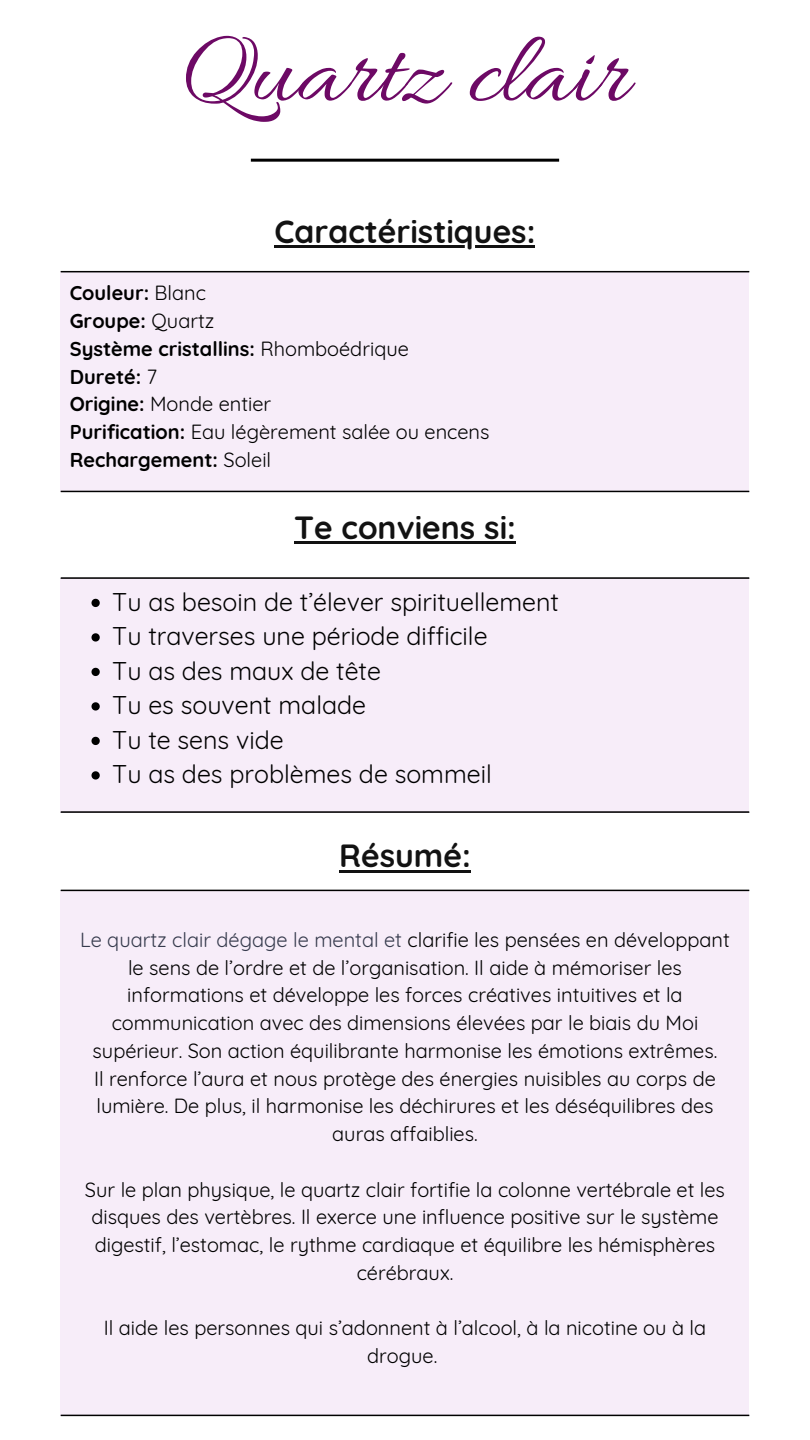
<style>
.page{position:relative;width:810px;height:1440px;background:#fff}
.page>*{position:absolute;margin:0;border:0;box-sizing:border-box;transform-origin:0 0}
.t1{font:104px "Allura";color:#6d0965}
.t2{font:700 32px "Quicksand";color:#121212}
.t3{font:25px "Quicksand";color:#000}
.t4{font:20px/27.8px "Quicksand";color:#000;text-align:center}
.t5{font:700 20px "Quicksand";color:#000}
.s1{font-weight:400}
.s2{font-weight:700}
.s3{color:#363b4d}
</style>
<div class="page">
<hr style="left:251px;top:159px;width:308px;height:3px;background:#000">
<div style="left:61px;top:272px;width:688px;height:220px;background:#f7edf9"></div>
<hr style="left:61px;top:271px;width:688px;height:1px;background:#000">
<hr style="left:61px;top:491px;width:688px;height:1px;background:#000">
<hr style="left:275px;top:245px;width:260px;height:3px;background:#121212">
<hr style="left:294px;top:541px;width:222px;height:3px;background:#121212">
<div style="left:61px;top:578px;width:688px;height:234px;background:#f7edf9"></div>
<svg style="left:92px;top:599px;width:8px;height:8px"></svg>
<svg style="left:92px;top:633px;width:8px;height:9px"></svg>
<svg style="left:92px;top:668px;width:8px;height:8px"></svg>
<svg style="left:92px;top:702px;width:8px;height:9px"></svg>
<svg style="left:92px;top:737px;width:8px;height:8px"></svg>
<svg style="left:92px;top:771px;width:8px;height:9px"></svg>
<hr style="left:61px;top:577px;width:688px;height:2px;background:#000">
<hr style="left:61px;top:811px;width:688px;height:2px;background:#000">
<div style="left:61px;top:890px;width:688px;height:526px;background:#f7edf9"></div>
<hr style="left:61px;top:890px;width:688px;height:1px;background:#000">
<hr style="left:61px;top:1415px;width:688px;height:1px;background:#000">
<hr style="left:339px;top:870px;width:132px;height:3px;background:#121212">
<p class="t1" style="left:181px;top:15px;width:449px">Quartz clair</p>
<p class="t2" style="left:275px;top:211px;width:262px">Caractéristiques:</p>
<h1 class="t5" style="left:70px;top:280px;width:138px">Couleur: <span class="s1">Blanc</span></h1>
<p class="t5" style="left:70px;top:308px;width:146px">Groupe: <span class="s1">Quartz</span></p>
<p class="t5" style="left:70px;top:336px;width:341px">Système cristallins: <span class="s1">Rhomboédrique</span></p>
<p class="t5" style="left:70px;top:364px;width:89px">Dureté: <span class="s1">7</span></p>
<p class="t4" style="left:70px;top:390px;width:203px"><span class="s2">Origine:</span> Monde entier</p>
<p class="t4" style="left:70px;top:418px;width:421px"><span class="s2">Purification:</span> Eau légèrement salée ou encens</p>
<p class="t5" style="left:70px;top:447px;width:203px">Rechargement: <span class="s1">Soleil</span></p>
<p class="t2" style="left:294px;top:507px;width:223px">Te conviens si:</p>
<p class="t3" style="left:112px;top:586px;width:448px">Tu as besoin de t’élever spirituellement</p>
<p class="t3" style="left:112px;top:620px;width:377px">Tu traverses une période difficile</p>
<p class="t3" style="left:112px;top:655px;width:270px">Tu as des maux de tête</p>
<p class="t3" style="left:112px;top:689px;width:255px">Tu es souvent malade</p>
<p class="t3" style="left:112px;top:724px;width:173px">Tu te sens vide</p>
<p class="t3" style="left:112px;top:758px;width:381px">Tu as des problèmes de sommeil</p>
<p class="t2" style="left:339px;top:835px;width:133px">Résumé:</p>
<p class="t4" style="left:80px;top:925px;width:651px"><span class="s3">Le quartz clair dégage le mental et</span> clarifie les pensées en développant le sens de l’ordre et de l’organisation. Il aide à mémoriser les informations et développe les forces créatives intuitives et la communication avec des dimensions élevées par le biais du Moi supérieur. Son action équilibrante harmonise les émotions extrêmes.</p>
<p class="t4" style="left:94px;top:1064px;width:623px">Il renforce l’aura et nous protège des énergies nuisibles au corps de lumière. De plus, il harmonise les déchirures et les déséquilibres des auras affaiblies.</p>
<p class="t4" style="left:85px;top:1175px;width:642px">Sur le plan physique, le quartz clair fortifie la colonne vertébrale et les disques des vertèbres. Il exerce une influence positive sur le système digestif, l’estomac, le rythme cardiaque et équilibre les hémisphères cérébraux.</p>
<p class="t4" style="left:104px;top:1314px;width:604px">Il aide les personnes qui s’adonnent à l’alcool, à la nicotine ou à la drogue.</p>
</div>
